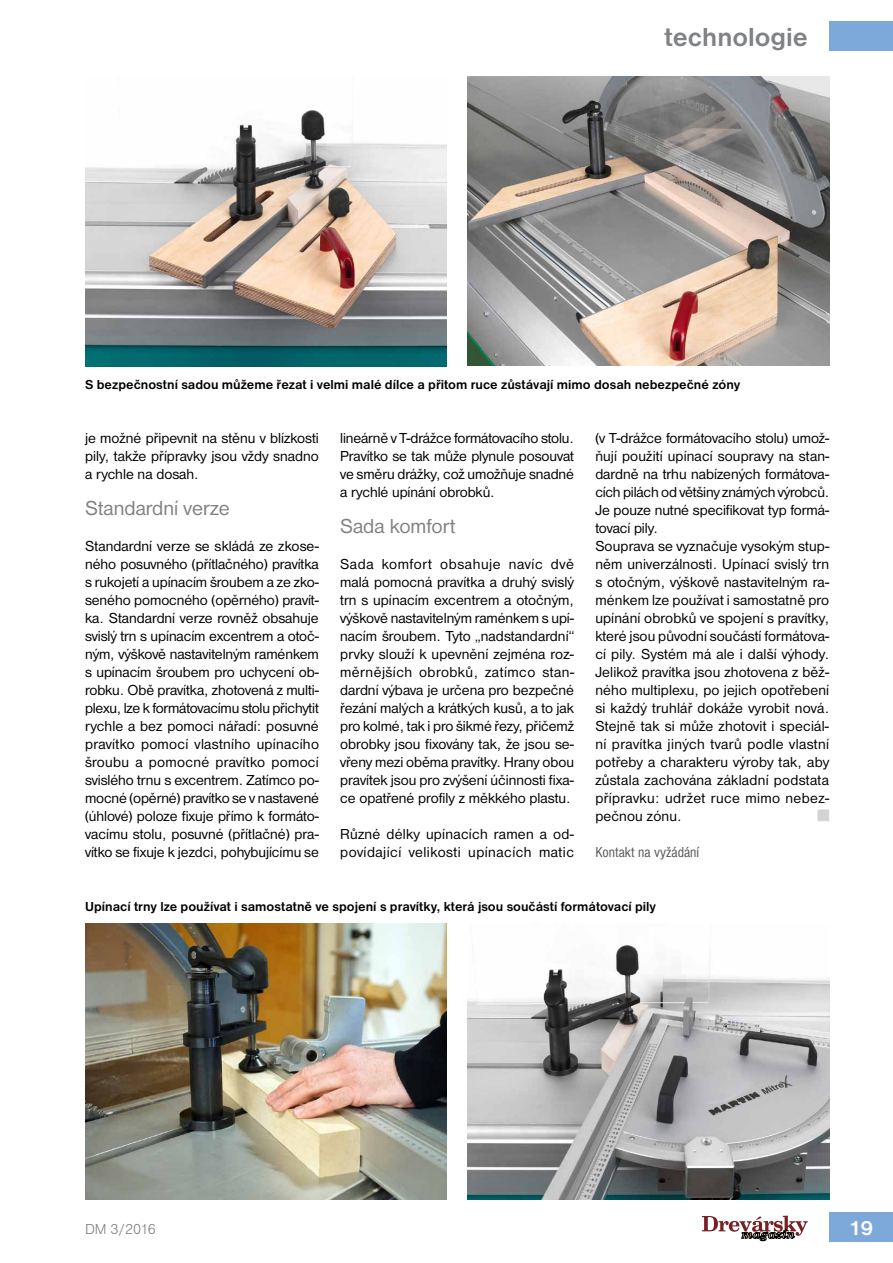
<style>
.page{position:relative;width:893px;height:1263px;background:#fff}
.page>*{position:absolute;margin:0;border:0;box-sizing:border-box;transform-origin:0 0}
.t1{font:700 27px "Nimbus San DEE";color:#808285}
.t2{font:21px "Nimbus San DEE";color:#808285}
.t3{font:700 21px "Nimbus San DEE";color:#fff}
.t4{font:15px/18px "Nimbus San DEE";letter-spacing:.01em;color:#000;text-align:justify}
.t5{font:15px/18px "Nimbus San DEE";letter-spacing:.03em;color:#000}
.t6{font:condensed 15px "Nimbus San DEE";color:#58595b}
.t7{font:15px "Nimbus San DEE Ligh";letter-spacing:-.02em;color:#808285}
.t8{font:700 13.5px "Nimbus San DEE";color:#000}
</style>
<div class="page">
<svg style="left:702px;top:1215px;width:106px;height:26px"></svg>
<div style="left:829px;top:1212px;width:64px;height:30px;background:#7da9da"></div>
<div style="left:829px;top:21px;width:64px;height:30px;background:#7da9da"></div>
<img style="left:85px;top:110px;width:361px;height:256px">
<img style="left:468px;top:77px;width:361px;height:288px">
<img style="left:85px;top:924px;width:361px;height:275px">
<img style="left:468px;top:944px;width:361px;height:255px">
<div style="left:818px;top:810px;width:11px;height:11px;background:#d1d3d4"></div>
<h1 class="t1" style="left:664px;top:22px;width:145px">technologie</h1>
<p class="t8" style="left:85px;top:377px;width:657px">S bezpečnostní sadou můžeme řezat i velmi malé dílce a přitom ruce zůstávají mimo dosah nebezpečné zóny</p>
<p class="t4" style="left:85px;top:429px;width:235px">je možné připevnit na stěnu v blízkosti pily, takže přípravky jsou vždy snadno a rychle na dosah.</p>
<h2 class="t2" style="left:85px;top:497px;width:146px">Standardní verze</h2>
<p class="t4" style="left:85px;top:537px;width:236px">Standardní verze se skládá ze zkose&shy;ného posuvného (přítlačného) pravítka s rukojetí a upínacím šroubem a ze zko&shy;seného pomocného (opěrného) pravít&shy;ka. Standardní verze rovněž obsahuje svislý trn s upínacím excentrem a otoč&shy;ným, výškově nastavitelným raménkem s upínacím šroubem pro uchycení ob&shy;robku. Obě pravítka, zhotovená z multi&shy;plexu, lze k formátovacímu stolu přichytit rychle a bez pomoci nářadí: posuvné pravítko pomocí vlastního upínacího šroubu a pomocné pravítko pomocí svislého trnu s excentrem. Zatímco po&shy;mocné (opěrné) pravítko se v nastavené (úhlové) poloze fixuje přímo k formáto&shy;vacímu stolu, posuvné (přítlačné) pra&shy;vítko se fixuje k jezdci, pohybujícímu se</p>
<p class="t4" style="left:340px;top:429px;width:235px">lineárně v T-drážce formátovacího stolu.<br>Pravítko se tak může plynule posouvat ve směru drážky, což umožňuje snadné a rychlé upínání obrobků.</p>
<h2 class="t2" style="left:340px;top:515px;width:117px">Sada komfort</h2>
<p class="t4" style="left:340px;top:555px;width:235px">Sada komfort obsahuje navíc dvě malá pomocná pravítka a druhý svislý trn s upínacím excentrem a otočným, výškově nastavitelným raménkem s upí&shy;nacím šroubem. Tyto „nadstandardní“ prvky slouží k upevnění zejména roz&shy;měrnějších obrobků, zatímco stan&shy;dardní výbava je určena pro bezpečné řezání malých a krátkých kusů, a to jak pro kolmé, tak i pro šikmé řezy, přičemž obrobky jsou fixovány tak, že jsou se&shy;vřeny mezi oběma pravítky. Hrany obou pravítek jsou pro zvýšení účinnosti fixa&shy;ce opatřené profily z měkkého plastu.</p>
<p class="t5" style="left:340px;top:825px;width:235px">Různé délky upínacích ramen a od&shy;povídající velikosti upínacích matic</p>
<p class="t4" style="left:595px;top:429px;width:236px;text-align:left">(v T-drážce formátovacího stolu) umož&shy;ňují použití upínací soupravy na stan&shy;dardně na trhu nabízených formátova&shy;cích pilách od většiny známých výrobců.<br>Je pouze nutné specifikovat typ formá&shy;tovací pily.<br>Souprava se vyznačuje vysokým stup&shy;něm univerzálnosti. Upínací svislý trn s otočným, výškově nastavitelným ra&shy;ménkem lze používat i samostatně pro upínání obrobků ve spojení s pravítky, které jsou původní součástí formátova&shy;cí pily. Systém má ale i další výhody.<br>Jelikož pravítka jsou zhotovena z běž&shy;ného multiplexu, po jejich opotřebení si každý truhlář dokáže vyrobit nová.<br>Stejně tak si může zhotovit i speciál&shy;ní pravítka jiných tvarů podle vlastní potřeby a charakteru výroby tak, aby zůstala zachována základní podstata přípravku: udržet ruce mimo nebez&shy;pečnou zónu.</p>
<p class="t6" style="left:595px;top:844px;width:105px">Kontakt na vyžádání</p>
<p class="t8" style="left:85px;top:899px;width:573px">Upínací trny lze používat i samostatně ve spojení s pravítky, která jsou součástí formátovací pily</p>
<p class="t7" style="left:85px;top:1220px;width:72px">DM 3/2016</p>
<h2 class="t3" style="left:849px;top:1216px;width:26px">19</h2>
</div>
